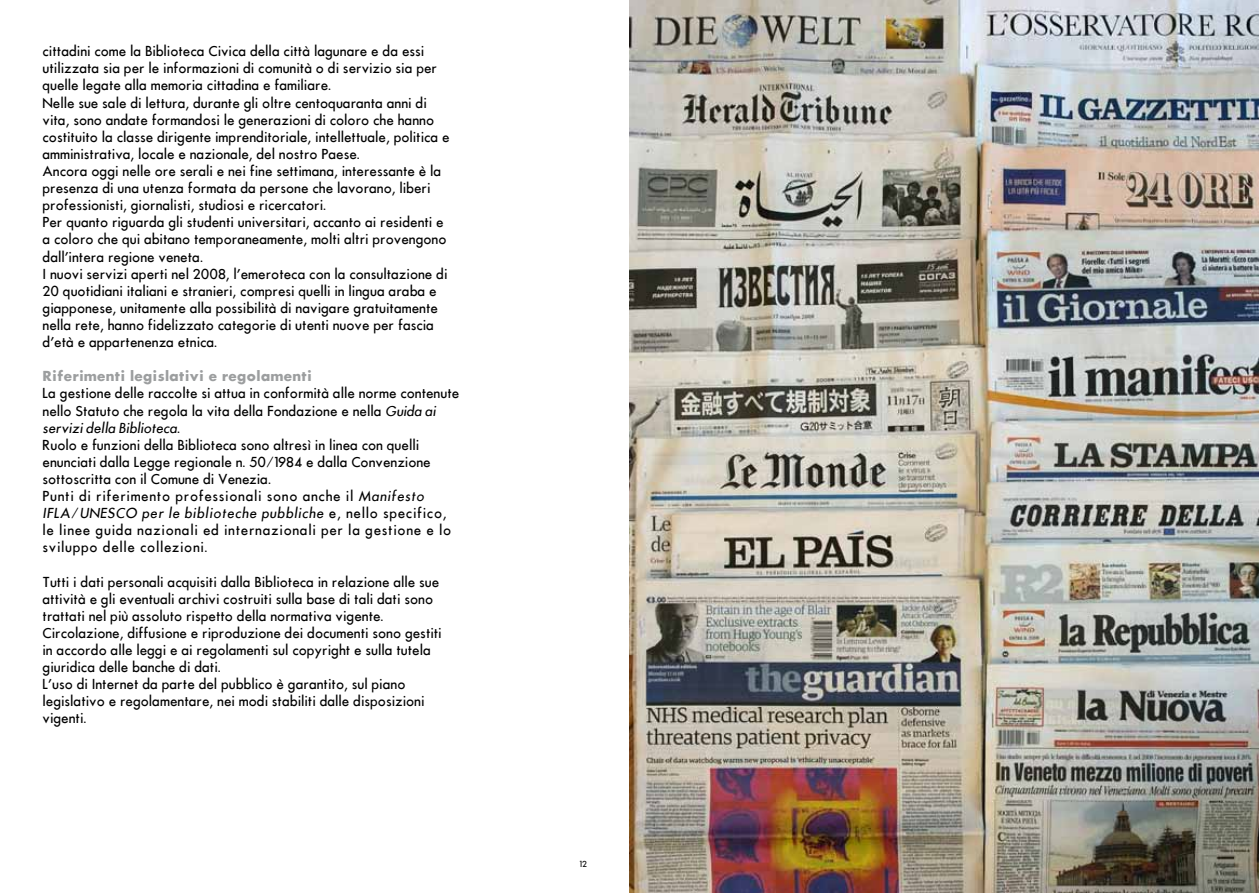
<style>
.page{position:relative;width:1259px;height:893px;background:#fff}
.page>*{position:absolute;margin:0;border:0;box-sizing:border-box;transform-origin:0 0}
.t1{font:500 13.5px/17.1px "Futura";color:#000}
.t2{font:700 13.5px "Futura";color:#9c9e9f}
.t3{font:500 8.25px "Futura";color:#000}
.s1{font-style:italic}
</style>
<div class="page">
<img style="left:629px;top:0;width:630px;height:893px">
<p class="t1" style="left:43px;top:43px;width:408px">cittadini come la Biblioteca Civica della città lagunare e da essi utilizzata sia per le informazioni di comunità o di servizio sia per quelle legate alla memoria cittadina e familiare.<br>Nelle sue sale di lettura, durante gli oltre centoquaranta anni di vita, sono andate formandosi le generazioni di coloro che hanno costituito la classe dirigente imprenditoriale, intellettuale, politica e amministrativa, locale e nazionale, del nostro Paese.<br>Ancora oggi nelle ore serali e nei fine settimana, interessante è la presenza di una utenza formata da persone che lavorano, liberi professionisti, giornalisti, studiosi e ricercatori.<br>Per quanto riguarda gli studenti universitari, accanto ai residenti e a coloro che qui abitano temporaneamente, molti altri provengono dall’intera regione veneta.<br>I nuovi servizi aperti nel 2008, l’emeroteca con la consultazione di 20 quotidiani italiani e stranieri, compresi quelli in lingua araba e giapponese, unitamente alla possibilità di navigare gratuitamente nella rete, hanno fidelizzato categorie di utenti nuove per fascia d’età e appartenenza etnica.</p>
<p class="t2" style="left:43px;top:367px;width:271px">Riferimenti legislativi e regolamenti</p>
<p class="t1" style="left:43px;top:385px;width:418px">La gestione delle raccolte si attua in conformità alle norme contenute nello Statuto che regola la vita della Fondazione e nella <span class="s1">Guida ai servizi della Biblioteca</span>.<br>Ruolo e funzioni della Biblioteca sono altresì in linea con quelli enunciati dalla Legge regionale n. 50/1984 e dalla Convenzione sottoscritta con il Comune di Venezia.<br>Punti di riferimento professionali sono anche il <span class="s1">Manifesto IFLA/UNESCO per le biblioteche pubbliche</span> e, nello specifico, le linee guida nazionali ed internazionali per la gestione e lo sviluppo delle collezioni.</p>
<p class="t1" style="left:43px;top:573px;width:401px">Tutti i dati personali acquisiti dalla Biblioteca in relazione alle sue attività e gli eventuali archivi costruiti sulla base di tali dati sono trattati nel più assoluto rispetto della normativa vigente.<br>Circolazione, diffusione e riproduzione dei documenti sono gestiti in accordo alle leggi e ai regolamenti sul copyright e sulla tutela giuridica delle banche di dati.<br>L’uso di Internet da parte del pubblico è garantito, sul piano legislativo e regolamentare, nei modi stabiliti dalle disposizioni vigenti.</p>
<p class="t3" style="left:579px;top:859px;width:9px">12</p>
</div>
